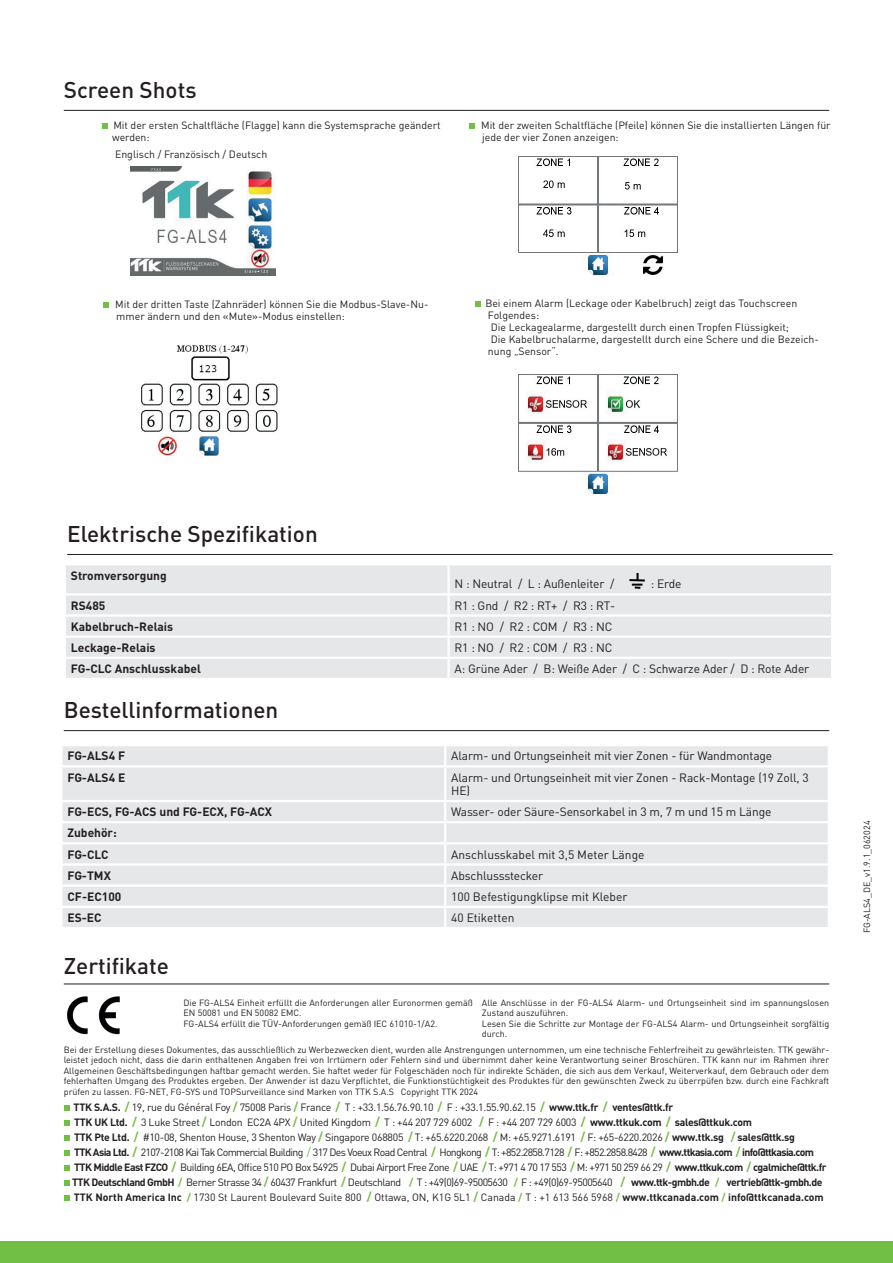
<style>
.page{position:relative;width:893px;height:1263px;background:#fff}
.page>*{position:absolute;margin:0;border:0;box-sizing:border-box;transform-origin:0 0}
.t1{font:500 22.5px "DINOT";color:#231f20}
.t2{font:12px/13.5px "DINOT";letter-spacing:-.01em;color:#231f20}
.t3{font:700 12px/21.1px "DINOT";color:#231f20}
.t4{font:10.5px/15px "DINOT";letter-spacing:-.045em;color:#231f20}
.t5{font:10.5px/12px "DINOT";color:#231f20}
.t6{font:9px/10.5px "DINOT";color:#231f20}
.s1{font-weight:700}
.s2{font-weight:700;font-size:12px;color:#71bf44}
.s3{font-size:12px;color:#71bf44}
.s4{font-weight:700;color:#71bf44}
</style>
<div class="page">
<div style="left:0;top:1242px;width:893px;height:21px;background:#71bf44"></div>
<div style="left:63px;top:746px;width:765px;height:181px;background:#e6e7e9"></div>
<svg style="left:444px;top:746px;width:2px;height:19px"></svg>
<hr style="left:60px;top:765px;width:385px;height:2px;background:#fff">
<hr style="left:445px;top:765px;width:385px;height:2px;background:#fff">
<hr style="left:444px;top:767px;width:2px;height:33px;background:#fff">
<hr style="left:60px;top:800px;width:385px;height:2px;background:#fff">
<hr style="left:445px;top:800px;width:385px;height:2px;background:#fff">
<hr style="left:60px;top:821px;width:385px;height:2px;background:#fff">
<hr style="left:445px;top:821px;width:385px;height:2px;background:#fff">
<hr style="left:60px;top:842px;width:385px;height:2px;background:#fff">
<hr style="left:445px;top:842px;width:385px;height:2px;background:#fff">
<hr style="left:60px;top:863px;width:385px;height:3px;background:#fff">
<hr style="left:445px;top:863px;width:385px;height:3px;background:#fff">
<hr style="left:60px;top:884px;width:385px;height:3px;background:#fff">
<hr style="left:445px;top:884px;width:385px;height:3px;background:#fff">
<hr style="left:60px;top:906px;width:385px;height:2px;background:#fff">
<hr style="left:445px;top:906px;width:385px;height:2px;background:#fff">
<svg style="left:444px;top:802px;width:2px;height:125px"></svg>
<div style="left:66px;top:565px;width:765px;height:113px;background:#e6e7e9"></div>
<hr style="left:447px;top:565px;width:3px;height:28px;background:#fff">
<hr style="left:64px;top:593px;width:385px;height:2px;background:#fff">
<hr style="left:449px;top:593px;width:384px;height:2px;background:#fff">
<hr style="left:447px;top:595px;width:3px;height:19px;background:#fff">
<hr style="left:64px;top:614px;width:385px;height:3px;background:#fff">
<hr style="left:449px;top:614px;width:384px;height:3px;background:#fff">
<hr style="left:447px;top:617px;width:3px;height:18px;background:#fff">
<hr style="left:64px;top:635px;width:385px;height:3px;background:#fff">
<hr style="left:449px;top:635px;width:384px;height:3px;background:#fff">
<hr style="left:447px;top:638px;width:3px;height:19px;background:#fff">
<hr style="left:64px;top:657px;width:385px;height:2px;background:#fff">
<hr style="left:449px;top:657px;width:384px;height:2px;background:#fff">
<hr style="left:447px;top:659px;width:3px;height:19px;background:#fff">
<svg style="left:629px;top:573px;width:16px;height:15px"></svg>
<hr style="left:67px;top:554px;width:766px;height:1px;background:#231f20">
<hr style="left:64px;top:730px;width:765px;height:1px;background:#231f20">
<hr style="left:64px;top:110px;width:765px;height:1px;background:#231f20">
<hr style="left:64px;top:984px;width:765px;height:1px;background:#231f20">
<img style="left:67px;top:996px;width:53px;height:39px">
<svg style="left:469px;top:124px;width:6px;height:5px"></svg>
<svg style="left:475px;top:301px;width:6px;height:6px"></svg>
<svg style="left:104px;top:302px;width:5px;height:6px"></svg>
<img style="left:131px;top:167px;width:144px;height:108px">
<svg style="left:102px;top:124px;width:5px;height:5px"></svg>
<img style="left:519px;top:156px;width:159px;height:120px">
<img style="left:519px;top:375px;width:159px;height:119px">
<img style="left:141px;top:345px;width:137px;height:111px">
<svg style="left:64px;top:1105px;width:5px;height:6px"></svg>
<svg style="left:64px;top:1120px;width:5px;height:6px"></svg>
<svg style="left:64px;top:1135px;width:5px;height:6px"></svg>
<svg style="left:64px;top:1150px;width:5px;height:6px"></svg>
<svg style="left:64px;top:1165px;width:5px;height:6px"></svg>
<svg style="left:64px;top:1180px;width:5px;height:6px"></svg>
<svg style="left:64px;top:1195px;width:5px;height:6px"></svg>
<h1 class="t1" style="left:64px;top:74px;width:134px">Screen Shots</h1>
<p class="t5" style="left:112px;top:119px;width:330px">Mit der ersten Schaltfläche (Flagge) kann die Systemsprache geändert werden:</p>
<p class="t5" style="left:115px;top:147px;width:154px">Englisch / Französisch / Deutsch</p>
<p class="t5" style="left:481px;top:119px;width:351px">Mit der zweiten Schaltfläche (Pfeile) können Sie die installierten Längen für jede der vier Zonen anzeigen:</p>
<p class="t5" style="left:115px;top:298px;width:315px">Mit der dritten Taste (Zahnräder) können Sie die Modbus-Slave-Nu&shy;mmer ändern und den «Mute»-Modus einstellen:</p>
<p class="t5" style="left:485px;top:297px;width:335px">Bei einem Alarm (Leckage oder Kabelbruch) zeigt das Touchscreen Folgendes:<br>Die Leckagealarme, dargestellt durch einen Tropfen Flüssigkeit;<br>Die Kabelbruchalarme, dargestellt durch eine Schere und die Bezeich&shy;nung „Sensor“.</p>
<h1 class="t1" style="left:67px;top:518px;width:252px">Elektrische Spezifikation</h1>
<h2 class="t3" style="left:71px;top:564px;width:97px">Stromversorgung</h2>
<h2 class="t2" style="left:455px;top:577px;width:161px">N : Neutral / L : Außenleiter /</h2>
<h2 class="t2" style="left:651px;top:577px;width:32px">: Erde</h2>
<h2 class="t3" style="left:71px;top:594px;width:36px">RS485</h2>
<h2 class="t2" style="left:455px;top:598px;width:162px">R1 : Gnd / R2 : RT+ / R3 : RT-</h2>
<h2 class="t3" style="left:71px;top:615px;width:104px">Kabelbruch-Relais</h2>
<h2 class="t2" style="left:455px;top:619px;width:159px">R1 : NO / R2 : COM / R3 : NC</h2>
<h2 class="t3" style="left:71px;top:636px;width:86px">Leckage-Relais</h2>
<h2 class="t2" style="left:455px;top:640px;width:159px">R1 : NO / R2 : COM / R3 : NC</h2>
<h2 class="t3" style="left:71px;top:658px;width:132px">FG-CLC Anschlusskabel</h2>
<h2 class="t2" style="left:455px;top:661px;width:356px">A: Grüne Ader / B: Weiße Ader / C : Schwarze Ader / D : Rote Ader</h2>
<h1 class="t1" style="left:64px;top:694px;width:216px">Bestellinformationen</h1>
<h2 class="t3" style="left:68px;top:745px;width:59px">FG-ALS4 F</h2>
<h2 class="t2" style="left:451px;top:749px;width:323px">Alarm- und Ortungseinheit mit vier Zonen - für Wandmontage</h2>
<h2 class="t3" style="left:68px;top:766px;width:59px">FG-ALS4 E</h2>
<h2 class="t2" style="left:451px;top:770px;width:359px">Alarm- und Ortungseinheit mit vier Zonen - Rack-Montage (19 Zoll, 3<br>HE)</h2>
<h2 class="t3" style="left:68px;top:801px;width:206px">FG-ECS, FG-ACS und FG-ECX, FG-ACX</h2>
<h2 class="t2" style="left:451px;top:805px;width:322px">Wasser- oder Säure-Sensorkabel in 3 m, 7 m und 15 m Länge</h2>
<h2 class="t3" style="left:68px;top:822px;width:51px">Zubehör:<br>FG-CLC</h2>
<h2 class="t2" style="left:451px;top:847px;width:195px">Anschlusskabel mit 3,5 Meter Länge</h2>
<h2 class="t3" style="left:68px;top:864px;width:45px">FG-TMX</h2>
<h2 class="t2" style="left:451px;top:868px;width:94px">Abschlussstecker</h2>
<h2 class="t3" style="left:68px;top:885px;width:55px">CF-EC100</h2>
<h2 class="t2" style="left:451px;top:889px;width:178px">100 Befestigungklipse mit Kleber</h2>
<h2 class="t3" style="left:68px;top:907px;width:36px">ES-EC</h2>
<h2 class="t2" style="left:451px;top:910px;width:65px">40 Etiketten</h2>
<h1 class="t1" style="left:64px;top:951px;width:107px">Zertifikate</h1>
<p class="t6" style="left:183px;top:997px;width:291px">Die FG-ALS4 Einheit erfüllt die Anforderungen aller Euronormen gemäß<br>EN 50081 und EN 50082 EMC.<br>FG-ALS4 erfüllt die TÜV-Anforderungen gemäß IEC 61010-1/A2.</p>
<p class="t6" style="left:482px;top:997px;width:349px">Alle Anschlüsse in der FG-ALS4 Alarm- und Ortungseinheit sind im spannungslosen Zustand auszuführen.<br>Lesen Sie die Schritte zur Montage der FG-ALS4 Alarm- und Ortungseinheit sorgfältig durch.</p>
<p class="t6" style="left:64px;top:1044px;width:767px;text-align:justify">Bei der Erstellung dieses Dokumentes, das ausschließlich zu Werbezwecken dient, wurden alle Anstrengungen unternommen, um eine technische Fehlerfreiheit zu gewährleisten. TTK gewähr&shy;leistet jedoch nicht, dass die darin enthaltenen Angaben frei von Irrtümern oder Fehlern sind und übernimmt daher keine Verantwortung seiner Broschüren. TTK kann nur im Rahmen ihrer Allgemeinen Geschäftsbedingungen haftbar gemacht werden. Sie haftet weder für Folgeschäden noch für indirekte Schäden, die sich aus dem Verkauf, Weiterverkauf, dem Gebrauch oder dem fehlerhaften Umgang des Produktes ergeben. Der Anwender ist dazu Verpflichtet, die Funktionstüchtigkeit des Produktes für den gewünschten Zweck zu überrpüfen bzw. durch eine Fachkraft prüfen zu lassen. FG-NET, FG-SYS und TOPSurveillance sind Marken von TTK S.A.S Copyright TTK 2024</p>
<p class="t4" style="left:72px;top:1099px;width:756px"><span class="s1">TTK S.A.S.</span> <span class="s2">/</span> 19, rue du Général Foy <span class="s2">/</span> 75008 Paris <span class="s2">/</span> France <span class="s2">/</span> T : +33.1.56.76.90.10 <span class="s2">/</span> F : +33.1.55.90.62.15 <span class="s2">/</span> <span class="s1">www.ttk.fr</span> <span class="s2">/</span> <span class="s1">ventes@ttk.fr<br>TTK UK Ltd.</span> <span class="s2">/</span> 3 Luke Street <span class="s2">/</span> London EC2A 4PX <span class="s2">/</span> United Kingdom <span class="s2">/</span> T : +44 207 729 6002 <span class="s2">/</span> F : +44 207 729 6003 <span class="s2">/</span> <span class="s1">www.ttkuk.com</span> <span class="s2">/</span> <span class="s1">sales@ttkuk.com<br>TTK Pte Ltd.</span> <span class="s2">/</span> #10-08, Shenton House, 3 Shenton Way <span class="s2">/</span> Singapore 068805 <span class="s2">/</span> T: +65.6220.2068 <span class="s2">/</span> M: +65.9271.6191 <span class="s2">/</span> F: +65-6220.2026 <span class="s2">/</span> <span class="s1">www.ttk.sg</span> <span class="s2">/</span> <span class="s1">sales@ttk.sg<br>TTK Asia Ltd.</span> <span class="s2">/</span> 2107-2108 Kai Tak Commercial Building <span class="s3">/</span> 317 Des Voeux Road Central <span class="s2">/</span> Hongkong <span class="s2">/</span> T: +852.2858.7128 <span class="s2">/</span> F: +852.2858.8428 <span class="s2">/</span> <span class="s1">www.ttkasia.com</span> <span class="s2">/</span> <span class="s1">info@ttkasia.com TTK Middle East FZCO</span> <span class="s2">/</span> Building 6EA, Office 510 PO Box 54925 <span class="s2">/</span> Dubai Airport Free Zone <span class="s2">/</span> UAE <span class="s2">/</span> T: +971 4 70 17 553 <span class="s2">/</span> M: +971 50 259 66 29 <span class="s2">/</span> <span class="s1">www.ttkuk.com</span> <span class="s2">/</span> <span class="s1">cgalmiche@ttk.fr TTK Deutschland GmbH</span> <span class="s4">/</span> Berner Strasse 34 <span class="s2">/</span> 60437 Frankfurt <span class="s2">/</span> Deutschland <span class="s4">/</span> T : +49(0)69-95005630 <span class="s4">/</span> F : +49(0)69-95005640 <span class="s2">/</span> <span class="s1">www.ttk-gmbh.de</span> <span class="s4">/</span> <span class="s1">vertrieb@ttk-gmbh.de TTK North America Inc</span> <span class="s4">/</span> 1730 St Laurent Boulevard Suite 800 <span class="s2">/</span> Ottawa, ON, K1G 5L1 <span class="s2">/</span> Canada <span class="s4">/</span> T : +1 613 566 5968 <span class="s4">/</span> <span class="s1">www.ttkcanada.com</span> <span class="s4">/</span> <span class="s1">info@ttkcanada.com</span></p>
<p class="t6" style="left:861px;top:933px;width:114px;rotate:-90deg">FG-ALS4_DE_v1.9.1_062024</p>
</div>
